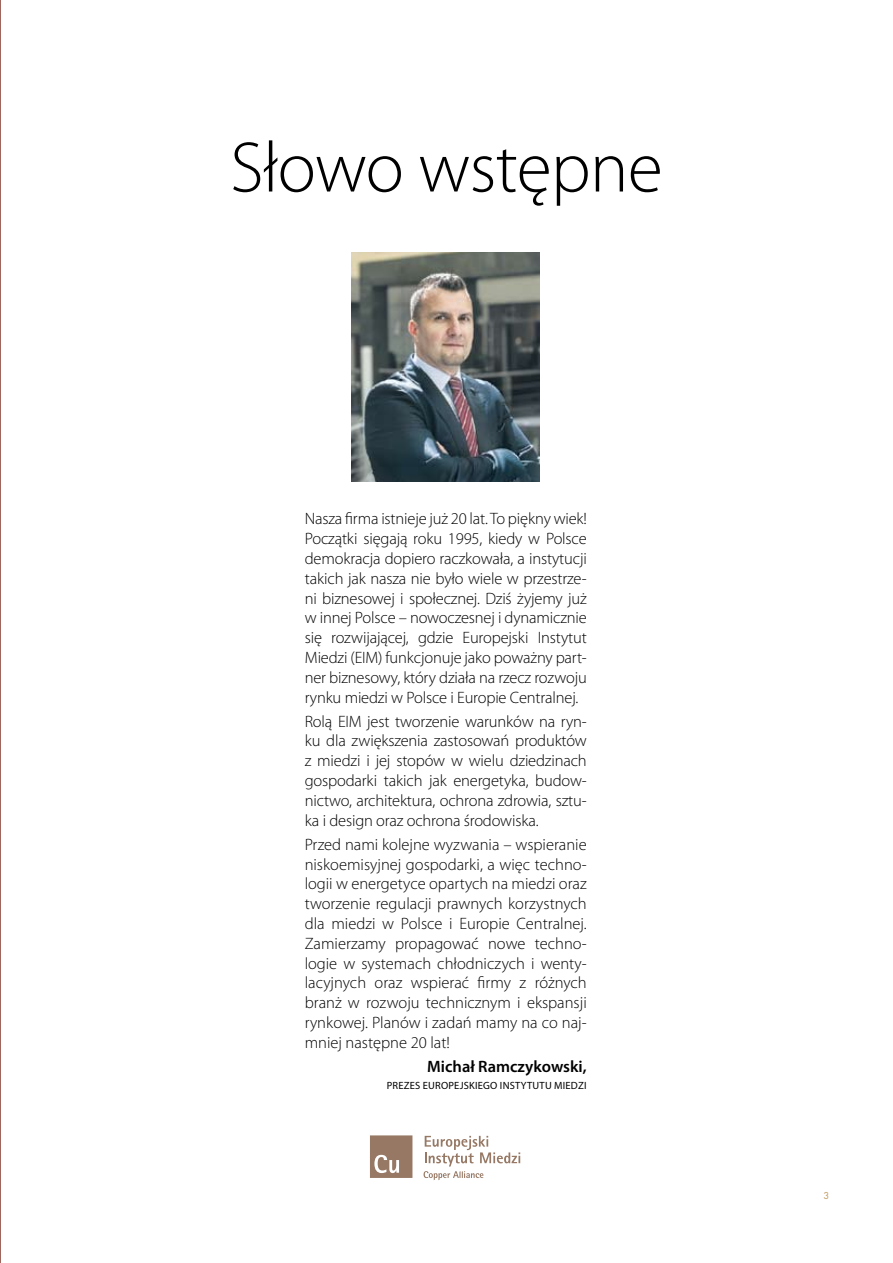
<style>
.page{position:relative;width:893px;height:1263px;background:#fff}
.page>*{position:absolute;margin:0;border:0;box-sizing:border-box;transform-origin:0 0}
.t1{font:300 72px "Myriad Pro";letter-spacing:-.01em;color:#000}
.t2{font:300 16.5px/19.8px "Myriad Pro";letter-spacing:-.01em;color:#000;text-align:justify}
.t3{font:600 16.5px "Myriad Pro";color:#000}
.t4{font:10.5px "Myriad Pro";letter-spacing:.02em;color:#000}
.t5{font:10.5px "Futura TOT Boo";color:#c09a5b}
</style>
<div class="page">
<hr style="left:0;top:0;width:1px;height:1263px;background:#9f665d">
<img style="left:351px;top:252px;width:188px;height:230px">
<svg style="left:370px;top:1135px;width:42px;height:43px;background:#a18674"></svg>
<svg style="left:424px;top:1136px;width:96px;height:44px"></svg>
<h1 class="t1" style="left:230px;top:124px;width:434px">Słowo wstępne</h1>
<p class="t2" style="left:305px;top:509px;width:284px">Nasza firma istnieje już 20 lat. To piękny wiek!<br>Początki sięgają roku 1995, kiedy w Polsce demokracja dopiero raczkowała, a instytucji takich jak nasza nie było wiele w przestrze&shy;ni biznesowej i społecznej. Dziś żyjemy już w innej Polsce – nowoczesnej i dynamicznie się rozwijającej, gdzie Europejski Instytut Miedzi (EIM) funkcjonuje jako poważny part&shy;ner biznesowy, który działa na rzecz rozwoju rynku miedzi w Polsce i Europie Centralnej.</p>
<p class="t2" style="left:305px;top:711px;width:284px">Rolą EIM jest tworzenie warunków na ryn&shy;ku dla zwiększenia zastosowań produktów z miedzi i jej stopów w wielu dziedzinach gospodarki takich jak energetyka, budow&shy;nictwo, architektura, ochrona zdrowia, sztu&shy;ka i design oraz ochrona środowiska.</p>
<p class="t2" style="left:305px;top:834px;width:284px">Przed nami kolejne wyzwania – wspieranie niskoemisyjnej gospodarki, a więc techno&shy;logii w energetyce opartych na miedzi oraz tworzenie regulacji prawnych korzystnych dla miedzi w Polsce i Europie Centralnej.<br>Zamierzamy propagować nowe techno&shy;logie w systemach chłodniczych i wenty&shy;lacyjnych oraz wspierać firmy z różnych branż w rozwoju technicznym i ekspansji rynkowej. Planów i zadań mamy na co naj&shy;mniej następne 20 lat!</p>
<p class="t3" style="left:427px;top:1056px;width:161px">Michał Ramczykowski,</p>
<p class="t4" style="left:387px;top:1079px;width:202px">PREZES EUROPEJSKIEGO INSTYTUTU MIEDZI</p>
<p class="t5" style="left:823px;top:1189px;width:7px">3</p>
</div>
